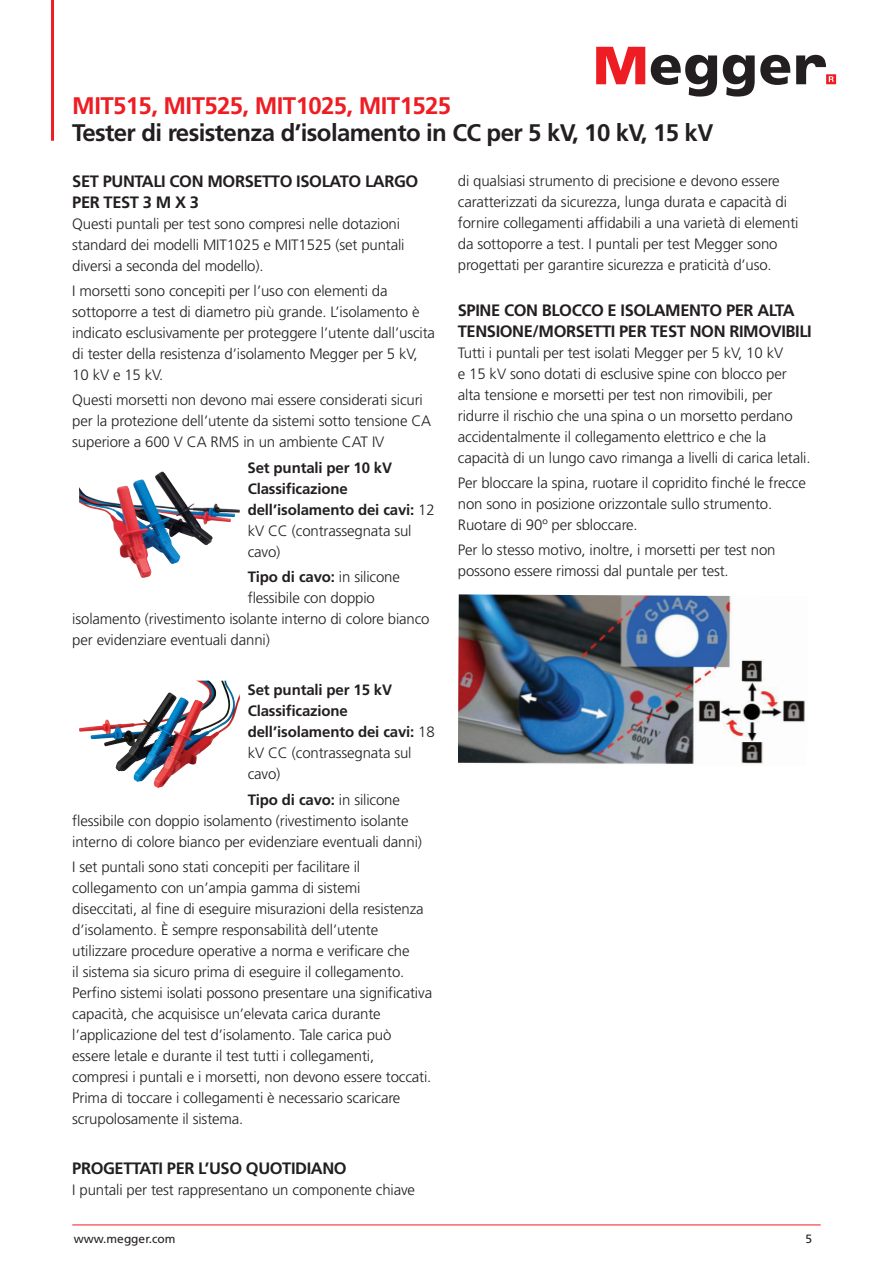
<style>
.page{position:relative;width:893px;height:1263px;background:#fff}
.page>*{position:absolute;margin:0;border:0;box-sizing:border-box;transform-origin:0 0}
.t1{font:700 24px "Frutiger LT Pro";letter-spacing:-.025em;color:#231f20}
.t2{font:700 24px "Frutiger LT Pro";letter-spacing:-.025em;color:#ee1d23}
.t3{font:700 16.5px/21px "Frutiger LT Pro";letter-spacing:-.025em;color:#231f20}
.t4{font:300 15px/21px "Frutiger LT Pro";letter-spacing:-.01em;color:#231f20}
.t5{font:700 15px/21px "Frutiger LT Pro";letter-spacing:-.01em;color:#231f20}
.t6{font:12px "Frutiger LT Pro";color:#231f20}
.s1{font-weight:300}
.s2{font-weight:700}
</style>
<div class="page">
<hr style="left:51px;top:0;width:3px;height:141px;background:#ee1d23">
<svg style="left:596px;top:47px;width:49px;height:37px"></svg>
<svg style="left:651px;top:55px;width:66px;height:42px"></svg>
<svg style="left:723px;top:55px;width:67px;height:42px"></svg>
<svg style="left:796px;top:55px;width:40px;height:29px"></svg>
<hr style="left:72px;top:1225px;width:749px;height:1px;background:#ee1d23">
<img style="left:79px;top:471px;width:161px;height:107px">
<img style="left:182px;top:681px;width:52px;height:54px">
<img style="left:458px;top:594px;width:347px;height:170px">
<h1 class="t2" style="left:72px;top:91px;width:380px">MIT515, MIT525, MIT1025, MIT1525</h1>
<h1 class="t1" style="left:72px;top:118px;width:643px">Tester di resistenza d’isolamento in CC per 5 kV, 10 kV, 15 kV</h1>
<p class="t3" style="left:72px;top:170px;width:348px">SET PUNTALI CON MORSETTO ISOLATO LARGO<br>PER TEST 3 M X 3</p>
<p class="t4" style="left:72px;top:213px;width:334px">Questi puntali per test sono compresi nelle dotazioni standard dei modelli MIT1025 e MIT1525 (set puntali diversi a seconda del modello).</p>
<p class="t4" style="left:72px;top:280px;width:364px">I morsetti sono concepiti per l’uso con elementi da sottoporre a test di diametro più grande. L’isolamento è indicato esclusivamente per proteggere l’utente dall’uscita di tester della resistenza d’isolamento Megger per 5 kV, 10 kV e 15 kV.</p>
<p class="t4" style="left:72px;top:390px;width:361px">Questi morsetti non devono mai essere considerati sicuri per la protezione dell’utente da sistemi sotto tensione CA superiore a 600 V CA RMS in un ambiente CAT IV</p>
<p class="t5" style="left:248px;top:457px;width:189px">Set puntali per 10 kV<br>Classificazione dell’isolamento dei cavi: <span class="s1">12 kV CC (contrassegnata sul cavo)</span></p>
<p class="t5" style="left:248px;top:566px;width:154px">Tipo di cavo: <span class="s1">in silicone</span></p>
<p class="t4" style="left:248px;top:587px;width:129px">flessibile con doppio</p>
<p class="t4" style="left:72px;top:608px;width:359px">isolamento (rivestimento isolante interno di colore bianco</p>
<p class="t4" style="left:72px;top:629px;width:199px">per evidenziare eventuali danni)</p>
<p class="t5" style="left:248px;top:680px;width:189px">Set puntali per 15 kV<br>Classificazione dell’isolamento dei cavi: <span class="s1">18 kV CC (contrassegnata sul cavo)</span></p>
<p class="t4" style="left:72px;top:789px;width:351px;text-indent:175px"><span class="s2">Tipo di cavo:</span> in silicone flessibile con doppio isolamento (rivestimento isolante interno di colore bianco per evidenziare eventuali danni)</p>
<p class="t4" style="left:72px;top:856px;width:361px">I set puntali sono stati concepiti per facilitare il collegamento con un’ampia gamma di sistemi<br>diseccitati, al fine di eseguire misurazioni della resistenza d’isolamento. È sempre responsabilità dell’utente utilizzare procedure operative a norma e verificare che<br>il sistema sia sicuro prima di eseguire il collegamento.<br>Perfino sistemi isolati possono presentare una significativa capacità, che acquisisce un’elevata carica durante l’applicazione del test d’isolamento. Tale carica può essere letale e durante il test tutti i collegamenti, compresi i puntali e i morsetti, non devono essere toccati.<br>Prima di toccare i collegamenti è necessario scaricare scrupolosamente il sistema.</p>
<p class="t3" style="left:72px;top:1158px;width:276px">PROGETTATI PER L’USO QUOTIDIANO</p>
<p class="t4" style="left:72px;top:1180px;width:344px">I puntali per test rappresentano un componente chiave</p>
<p class="t4" style="left:458px;top:170px;width:342px">di qualsiasi strumento di precisione e devono essere caratterizzati da sicurezza, lunga durata e capacità di fornire collegamenti affidabili a una varietà di elementi da sottoporre a test. I puntali per test Megger sono progettati per garantire sicurezza e praticità d’uso.</p>
<p class="t3" style="left:458px;top:300px;width:355px">SPINE CON BLOCCO E ISOLAMENTO PER ALTA<br>TENSIONE/MORSETTI PER TEST NON RIMOVIBILI</p>
<p class="t4" style="left:458px;top:342px;width:354px">Tutti i puntali per test isolati Megger per 5 kV, 10 kV<br>e 15 kV sono dotati di esclusive spine con blocco per alta tensione e morsetti per test non rimovibili, per ridurre il rischio che una spina o un morsetto perdano accidentalmente il collegamento elettrico e che la capacità di un lungo cavo rimanga a livelli di carica letali.</p>
<p class="t4" style="left:458px;top:472px;width:349px">Per bloccare la spina, ruotare il copridito finché le frecce non sono in posizione orizzontale sullo strumento.<br>Ruotare di 90º per sbloccare.</p>
<p class="t4" style="left:458px;top:540px;width:319px">Per lo stesso motivo, inoltre, i morsetti per test non possono essere rimossi dal puntale per test.</p>
<p class="t6" style="left:74px;top:1231px;width:103px">www.megger.com</p>
<p class="t6" style="left:805px;top:1231px;width:8px">5</p>
</div>
